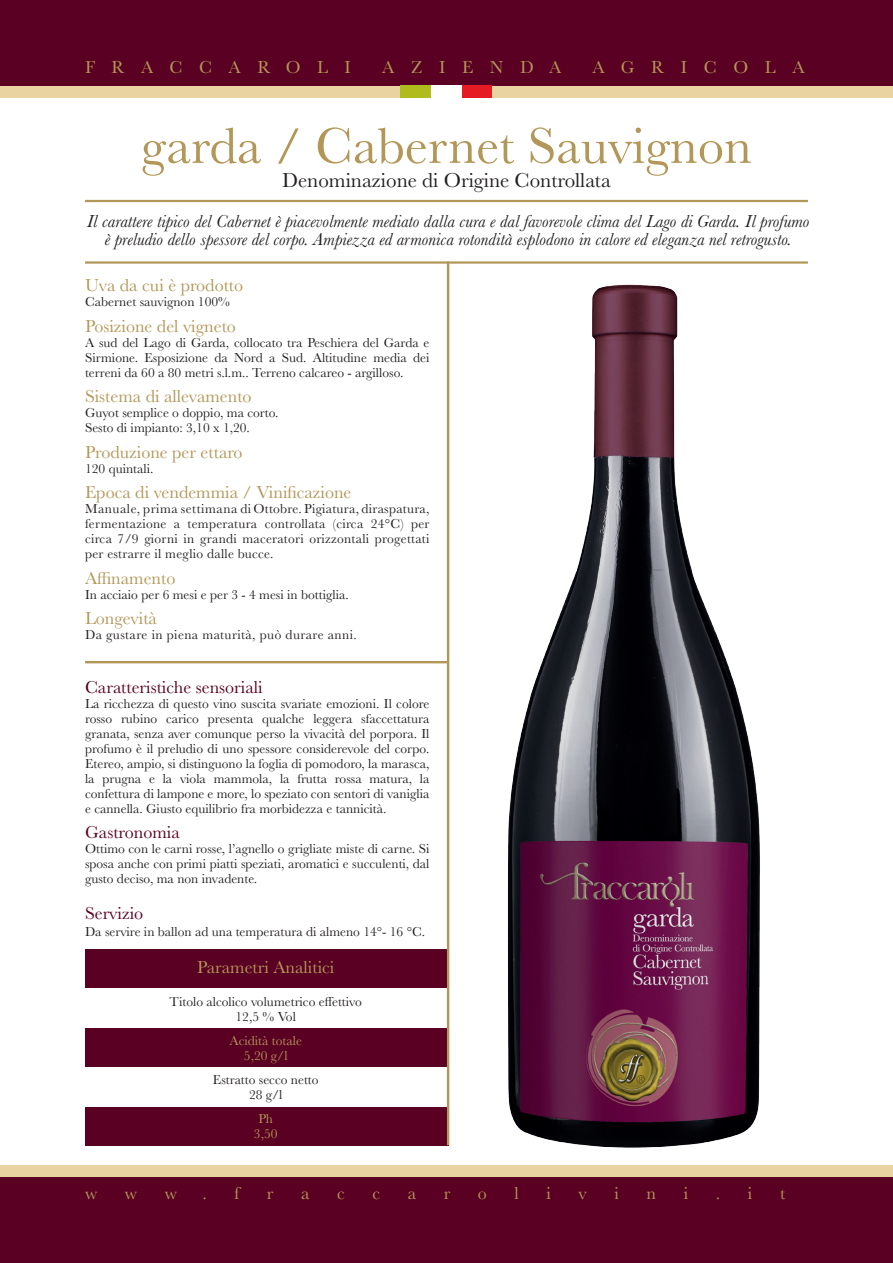
<style>
.page{position:relative;width:893px;height:1263px;background:#fff}
.page>*{position:absolute;margin:0;border:0;box-sizing:border-box;transform-origin:0 0}
.t1{font:52.5px "Baskerville";color:#b39758}
.t2{font:21px "Baskerville";color:#231f20}
.t3{font:italic 18px/18px "Baskerville";color:#231f20;text-align:center}
.t4{font:18px "Baskerville";color:#b39758}
.t5{font:18px "Baskerville";color:#5a0022}
.t6{font:18px "Baskerville";letter-spacing:.92em;color:#b39758}
.t7{font:13.5px/15px "Baskerville";color:#231f20;text-align:justify}
.t8{font:13.5px "Baskerville";letter-spacing:.03em;color:#231f20}
.t9{font:13.5px/15px "Baskerville";color:#b39758;text-align:center}
</style>
<div class="page">
<hr style="left:85px;top:261px;width:723px;height:3px;background:#b39758">
<hr style="left:85px;top:200px;width:723px;height:2px;background:#b39758">
<hr style="left:85px;top:661px;width:363px;height:2px;background:#b39758">
<div style="left:85px;top:949px;width:363px;height:39px;background:#5a0022"></div>
<div style="left:85px;top:1028px;width:363px;height:38px;background:#5a0022"></div>
<div style="left:85px;top:1107px;width:363px;height:38px;background:#5a0022"></div>
<hr style="left:447px;top:261px;width:2px;height:884px;background:#b39758">
<div style="left:0;top:0;width:893px;height:98px;background:#e8d3a1"></div>
<div style="left:0;top:0;width:893px;height:85px;background:#5a0022"></div>
<div style="left:400px;top:85px;width:31px;height:13px;background:#b0bb1d"></div>
<div style="left:461px;top:85px;width:31px;height:13px;background:#e51a23"></div>
<div style="left:431px;top:85px;width:30px;height:13px;background:#fff"></div>
<div style="left:0;top:1165px;width:893px;height:98px;background:#e8d3a1"></div>
<div style="left:0;top:1178px;width:893px;height:85px;background:#5a0022"></div>
<img style="left:491px;top:261px;width:286px;height:887px">
<h3 class="t6" style="left:85px;top:56px;width:267px">FRACCAROLI</h3>
<h3 class="t6" style="left:382px;top:56px;width:181px">AZIENDA</h3>
<h3 class="t6" style="left:593px;top:56px;width:213px">AGRICOLA</h3>
<h1 class="t1" style="left:141px;top:112px;width:612px">garda / Cabernet Sauvignon</h1>
<h2 class="t2" style="left:282px;top:167px;width:330px">Denominazione di Origine Controllata</h2>
<p class="t3" style="left:87px;top:212px;width:724px">Il carattere tipico del Cabernet è piacevolmente mediato dalla cura e dal favorevole clima del Lago di Garda. Il profumo è preludio dello spessore del corpo. Ampiezza ed armonica rotondità esplodono in calore ed eleganza nel retrogusto.</p>
<h3 class="t4" style="left:85px;top:274px;width:160px">Uva da cui è prodotto</h3>
<p class="t7" style="left:85px;top:294px;width:146px">Cabernet sauvignon 100%</p>
<h3 class="t4" style="left:85px;top:314px;width:152px">Posizione del vigneto</h3>
<p class="t7" style="left:85px;top:335px;width:346px">A sud del Lago di Garda, collocato tra Peschiera del Garda e Sirmione. Esposizione da Nord a Sud. Altitudine media dei terreni da 60 a 80 metri s.l.m.. Terreno calcareo - argilloso.</p>
<h3 class="t4" style="left:85px;top:385px;width:168px">Sistema di allevamento</h3>
<p class="t7" style="left:85px;top:405px;width:195px">Guyot semplice o doppio, ma corto.<br>Sesto di impianto: 3,10 x 1,20.</p>
<h3 class="t4" style="left:85px;top:440px;width:159px">Produzione per ettaro</h3>
<p class="t7" style="left:85px;top:461px;width:70px">120 quintali.</p>
<h3 class="t4" style="left:85px;top:481px;width:268px">Epoca di vendemmia / Vinificazione</h3>
<p class="t7" style="left:85px;top:501px;width:346px">Manuale, prima settimana di Ottobre. Pigiatura, diraspatura, fermentazione a temperatura controllata (circa 24°C) per circa 7/9 giorni in grandi maceratori orizzontali progettati per estrarre il meglio dalle bucce.</p>
<h3 class="t4" style="left:85px;top:566px;width:92px">Affinamento</h3>
<p class="t7" style="left:85px;top:587px;width:265px">In acciaio per 6 mesi e per 3 - 4 mesi in bottiglia.</p>
<h3 class="t4" style="left:85px;top:607px;width:74px">Longevità</h3>
<p class="t8" style="left:85px;top:626px;width:273px">Da gustare in piena maturità, può durare anni.</p>
<h3 class="t5" style="left:85px;top:676px;width:179px">Caratteristiche sensoriali</h3>
<p class="t7" style="left:85px;top:696px;width:346px">La ricchezza di questo vino suscita svariate emozioni. Il colore rosso rubino carico presenta qualche leggera sfaccettatura granata, senza aver comunque perso la vivacità del porpora. Il profumo è il preludio di uno spessore considerevole del corpo.<br>Etereo, ampio, si distinguono la foglia di pomodoro, la marasca, la prugna e la viola mammola, la frutta rossa matura, la confettura di lampone e more, lo speziato con sentori di vaniglia e cannella. Giusto equilibrio fra morbidezza e tannicità.</p>
<h3 class="t5" style="left:85px;top:821px;width:96px">Gastronomia</h3>
<p class="t7" style="left:85px;top:842px;width:346px">Ottimo con le carni rosse, l’agnello o grigliate miste di carne. Si sposa anche con primi piatti speziati, aromatici e succulenti, dal gusto deciso, ma non invadente.</p>
<h3 class="t5" style="left:85px;top:902px;width:60px">Servizio</h3>
<p class="t7" style="left:85px;top:924px;width:342px">Da servire in ballon ad una temperatura di almeno 14°- 16 °C.</p>
<h3 class="t4" style="left:197px;top:955px;width:139px">Parametri Analitici</h3>
<p class="t7" style="left:170px;top:994px;width:194px;text-align:center">Titolo alcolico volumetrico effettivo<br>12,5 % Vol</p>
<p class="t9" style="left:230px;top:1033px;width:74px">Acidità totale<br>5,20 g/l</p>
<p class="t7" style="left:213px;top:1072px;width:107px;text-align:center">Estratto secco netto<br>28 g/l</p>
<p class="t9" style="left:254px;top:1111px;width:25px">Ph<br>3,50</p>
<h3 class="t4" style="left:85px;top:1182px;width:14px">w</h3>
<h3 class="t4" style="left:125px;top:1182px;width:14px">w</h3>
<h3 class="t4" style="left:165px;top:1182px;width:14px">w</h3>
<h3 class="t4" style="left:202px;top:1182px;width:6px">.</h3>
<h3 class="t4" style="left:234px;top:1182px;width:6px">f</h3>
<h3 class="t4" style="left:267px;top:1182px;width:8px">r</h3>
<h3 class="t4" style="left:301px;top:1182px;width:10px">a</h3>
<h3 class="t4" style="left:337px;top:1182px;width:9px">c</h3>
<h3 class="t4" style="left:373px;top:1182px;width:9px">c</h3>
<h3 class="t4" style="left:408px;top:1182px;width:10px">a</h3>
<h3 class="t4" style="left:444px;top:1182px;width:8px">r</h3>
<h3 class="t4" style="left:478px;top:1182px;width:10px">o</h3>
<h3 class="t4" style="left:514px;top:1182px;width:6px">l</h3>
<h3 class="t4" style="left:546px;top:1182px;width:6px">i</h3>
<h3 class="t4" style="left:578px;top:1182px;width:10px">v</h3>
<h3 class="t4" style="left:614px;top:1182px;width:6px">i</h3>
<h3 class="t4" style="left:646px;top:1182px;width:11px">n</h3>
<h3 class="t4" style="left:684px;top:1182px;width:6px">i</h3>
<h3 class="t4" style="left:716px;top:1182px;width:6px">.</h3>
<h3 class="t4" style="left:748px;top:1182px;width:6px">i</h3>
<h3 class="t4" style="left:780px;top:1182px;width:7px">t</h3>
</div>
